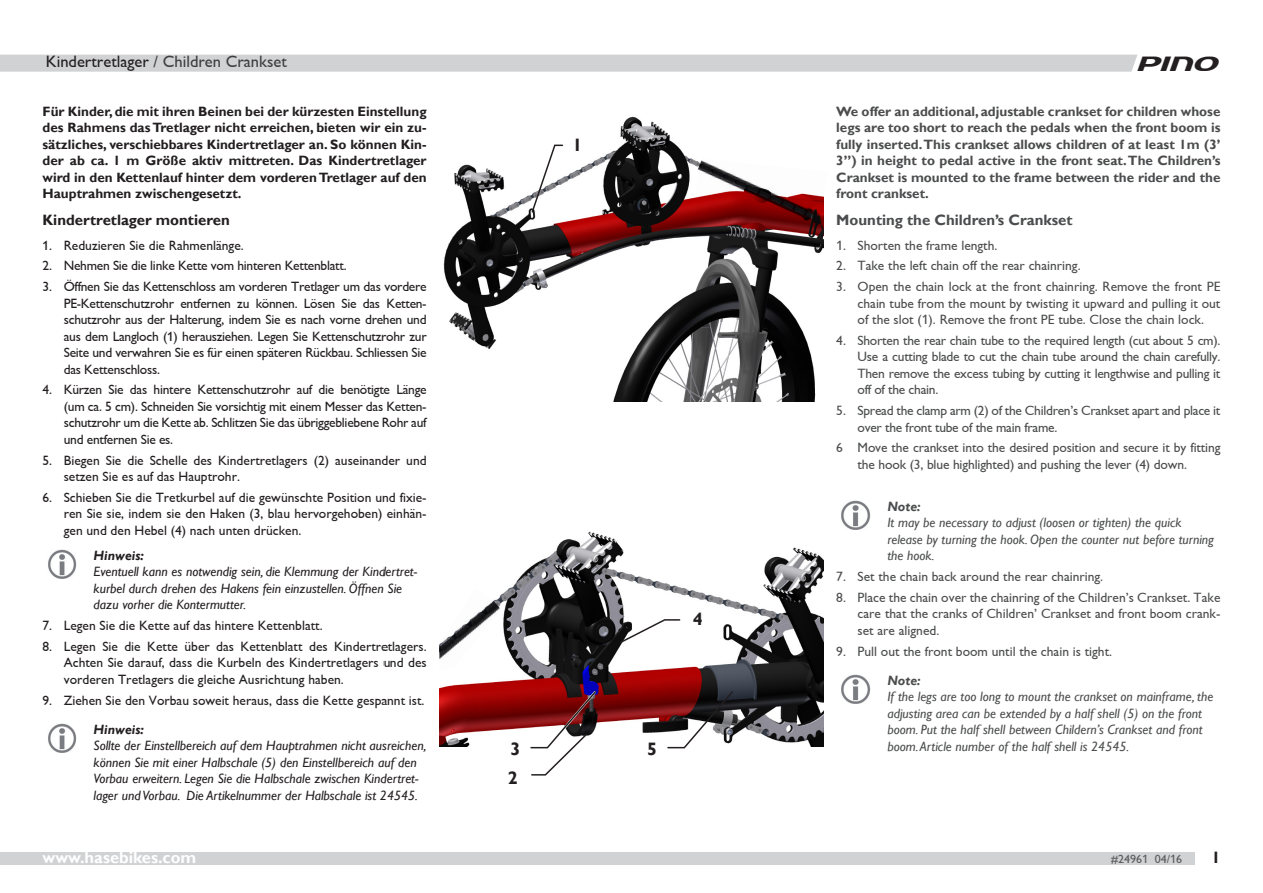
<style>
.page{position:relative;width:1263px;height:893px;background:#fff}
.page>*{position:absolute;margin:0;border:0;box-sizing:border-box;transform-origin:0 0}
.t1{font:22.5px "Quick Express";color:#231f20}
.t2{font:700 18px "Gill Sans";color:#231f20}
.t3{font:16.5px "Gill Sans MT Bold";color:#3e3e3f}
.t4{font:700 16.5px "Gill Sans";color:#fff}
.t5{font:700 16.5px "Gill Sans";color:#231f20}
.Überschrift_2_ENG{font:700 15px "Gill Sans";color:#4b4c4d}
.Fließtext{font:700 15px "Gill Sans";color:#231f20}
.Handlung{font:13.5px/16.5px "Gill Sans";color:#231f20;text-align:justify}
.Handlung_ENG{font:13.5px/16.5px "Gill Sans";letter-spacing:-.01em;color:#4b4c4d;text-align:justify}
.Hinweis{font:italic 13.5px/16.5px "Gill Sans";color:#231f20}
.Hinweis_ENG{font:italic 13.5px/16.5px "Gill Sans";color:#4b4c4d}
.Fließtext-2{font:700 13.5px/16.5px "Gill Sans";color:#231f20;text-align:justify}
.Fließtext_ENG{font:700 13.5px/16.5px "Gill Sans";color:#4b4c4d;text-align:justify}
.Handlung-2{font:13.5px "Gill Sans";letter-spacing:-.02em;color:#231f20}
.t6{font:12px "Gill Sans";color:#57585a}
.s1{color:#231f20}
.s2{font-weight:700}
</style>
<div class="page">
<div style="left:0;top:852px;width:1195px;height:13px;background:#d1d2d4"></div>
<div style="left:0;top:55px;width:1137px;height:17px;background:#d1d2d4"></div>
<img style="left:48px;top:549px;width:29px;height:30px">
<img style="left:48px;top:723px;width:29px;height:30px">
<img style="left:841px;top:500px;width:29px;height:30px">
<img style="left:841px;top:674px;width:29px;height:30px">
<img style="left:443px;top:116px;width:380px;height:286px">
<img style="left:439px;top:531px;width:385px;height:215px">
<svg style="left:530px;top:144px;width:34px;height:70px"></svg>
<svg style="left:529px;top:689px;width:69px;height:87px"></svg>
<svg style="left:618px;top:618px;width:63px;height:26px"></svg>
<svg style="left:666px;top:690px;width:68px;height:59px"></svg>
<img style="left:696px;top:157px;width:128px;height:71px">
<img style="left:439px;top:589px;width:62px;height:80px">
<p class="t3" style="left:46px;top:52px;width:242px"><span class="s1">Kindertretlager</span> / Children Crankset</p>
<h1 class="t1" style="left:1139px;top:50px;width:83px">PINO</h1>
<p class="Fließtext-2" style="left:43px;top:103px;width:386px">Für Kinder, die mit ihren Beinen bei der kürzesten Einstellung des Rahmens das Tretlager nicht erreichen, bieten wir ein zu&shy;sätzliches, verschiebbares Kindertretlager an. So können Kin&shy;der ab ca. 1 m Größe aktiv mittreten. Das Kindertretlager wird in den Kettenlauf hinter dem vorderen Tretlager auf den Hauptrahmen zwischengesetzt.</p>
<p class="Fließtext" style="left:43px;top:211px;width:189px">Kindertretlager montieren</p>
<p class="Handlung" style="left:43px;top:237px;width:203px">1. Reduzieren Sie die Rahmenlänge.</p>
<p class="Handlung-2" style="left:43px;top:258px;width:306px">2. Nehmen Sie die linke Kette vom hinteren Kettenblatt.</p>
<p class="Handlung" style="left:64px;top:279px;width:364px;text-indent:-21px">3. Öffnen Sie das Kettenschloss am vorderen Tretlager um das vordere PE-Kettenschutzrohr entfernen zu können. Lösen Sie das Ketten&shy;schutzrohr aus der Halterung, indem Sie es nach vorne drehen und aus dem Langloch (1) herausziehen. Legen Sie Kettenschutzrohr zur Seite und verwahren Sie es für einen späteren Rückbau. Schliessen Sie das Kettenschloss.</p>
<p class="Handlung" style="left:64px;top:382px;width:364px;text-indent:-21px">4. Kürzen Sie das hintere Kettenschutzrohr auf die benötigte Länge (um ca. 5 cm). Schneiden Sie vorsichtig mit einem Messer das Ketten&shy;schutzrohr um die Kette ab. Schlitzen Sie das übriggebliebene Rohr auf und entfernen Sie es.</p>
<p class="Handlung" style="left:64px;top:452px;width:364px;text-indent:-21px">5. Biegen Sie die Schelle des Kindertretlagers (2) auseinander und setzen Sie es auf das Hauptrohr.</p>
<p class="Handlung" style="left:64px;top:489px;width:364px;text-indent:-21px">6. Schieben Sie die Tretkurbel auf die gewünschte Position und fixie&shy;ren Sie sie, indem sie den Haken (3, blau hervorgehoben) einhän&shy;gen und den Hebel (4) nach unten drücken.</p>
<p class="Hinweis" style="left:94px;top:547px;width:325px"><span class="s2">Hinweis:<br></span>Eventuell kann es notwendig sein, die Klemmung der Kindertret&shy;kurbel durch drehen des Hakens fein einzustellen. Öffnen Sie dazu vorher die Kontermutter.</p>
<p class="Handlung" style="left:43px;top:618px;width:282px">7. Legen Sie die Kette auf das hintere Kettenblatt.</p>
<p class="Handlung" style="left:64px;top:638px;width:364px;text-indent:-21px">8. Legen Sie die Kette über das Kettenblatt des Kindertretlagers.<br>Achten Sie darauf, dass die Kurbeln des Kindertretlagers und des vorderen Tretlagers die gleiche Ausrichtung haben.</p>
<p class="Handlung" style="left:43px;top:692px;width:383px">9. Ziehen Sie den Vorbau soweit heraus, dass die Kette gespannt ist.</p>
<p class="Hinweis" style="left:94px;top:721px;width:334px"><span class="s2">Hinweis:<br></span>Sollte der Einstellbereich auf dem Hauptrahmen nicht ausreichen, können Sie mit einer Halbschale (5) den Einstellbereich auf den Vorbau erweitern. Legen Sie die Halbschale zwischen Kindertret&shy;lager und Vorbau. Die Artikelnummer der Halbschale ist 24545.</p>
<p class="Fließtext_ENG" style="left:836px;top:103px;width:386px">We offer an additional, adjustable crankset for children whose legs are too short to reach the pedals when the front boom is fully inserted. This crankset allows children of at least 1m (3’ 3”) in height to pedal active in the front seat. The Children’s Crankset is mounted to the frame between the rider and the front crankset.</p>
<p class="Überschrift_2_ENG" style="left:836px;top:211px;width:238px">Mounting the Children’s Crankset</p>
<p class="Handlung_ENG" style="left:836px;top:237px;width:163px">1. Shorten the frame length.</p>
<p class="Handlung_ENG" style="left:836px;top:258px;width:246px">2. Take the left chain off the rear chainring.</p>
<p class="Handlung_ENG" style="left:857px;top:278px;width:364px;text-indent:-21px">3. Open the chain lock at the front chainring. Remove the front PE chain tube from the mount by twisting it upward and pulling it out of the slot (1). Remove the front PE tube. Close the chain lock.</p>
<p class="Handlung_ENG" style="left:857px;top:332px;width:364px;text-indent:-21px">4. Shorten the rear chain tube to the required length (cut about 5 cm).<br>Use a cutting blade to cut the chain tube around the chain carefully.<br>Then remove the excess tubing by cutting it lengthwise and pulling it off of the chain.</p>
<p class="Handlung_ENG" style="left:857px;top:402px;width:364px;text-indent:-21px">5. Spread the clamp arm (2) of the Children’s Crankset apart and place it over the front tube of the main frame.</p>
<p class="Handlung_ENG" style="left:857px;top:440px;width:364px;text-indent:-21px">6 Move the crankset into the desired position and secure it by fitting the hook (3, blue highlighted) and pushing the lever (4) down.</p>
<p class="Hinweis_ENG" style="left:887px;top:498px;width:328px"><span class="s2">Note:<br></span>It may be necessary to adjust (loosen or tighten) the quick release by turning the hook. Open the counter nut before turning the hook.</p>
<p class="Handlung_ENG" style="left:836px;top:568px;width:268px">7. Set the chain back around the rear chainring.</p>
<p class="Handlung_ENG" style="left:857px;top:589px;width:364px;text-indent:-21px">8. Place the chain over the chainring of the Children’s Crankset. Take care that the cranks of Children’ Crankset and front boom crank&shy;set are aligned.</p>
<p class="Handlung_ENG" style="left:836px;top:643px;width:277px">9. Pull out the front boom until the chain is tight.</p>
<p class="Hinweis_ENG" style="left:887px;top:672px;width:327px"><span class="s2">Note:<br></span>If the legs are too long to mount the crankset on mainframe, the adjusting area can be extended by a half shell (5) on the front boom. Put the half shell between Childern’s Crankset and front boom. Article number of the half shell is 24545.</p>
<h2 class="t2" style="left:572px;top:134px;width:11px">1</h2>
<h2 class="t2" style="left:693px;top:608px;width:11px">4</h2>
<h2 class="t2" style="left:510px;top:738px;width:11px">3</h2>
<h2 class="t2" style="left:647px;top:738px;width:11px">5</h2>
<h2 class="t2" style="left:508px;top:767px;width:11px">2</h2>
<p class="t4" style="left:43px;top:847px;width:155px">www.hasebikes.com</p>
<p class="t6" style="left:1111px;top:852px;width:73px">#24961 04/16</p>
<p class="t5" style="left:1211px;top:848px;width:11px">1</p>
</div>
